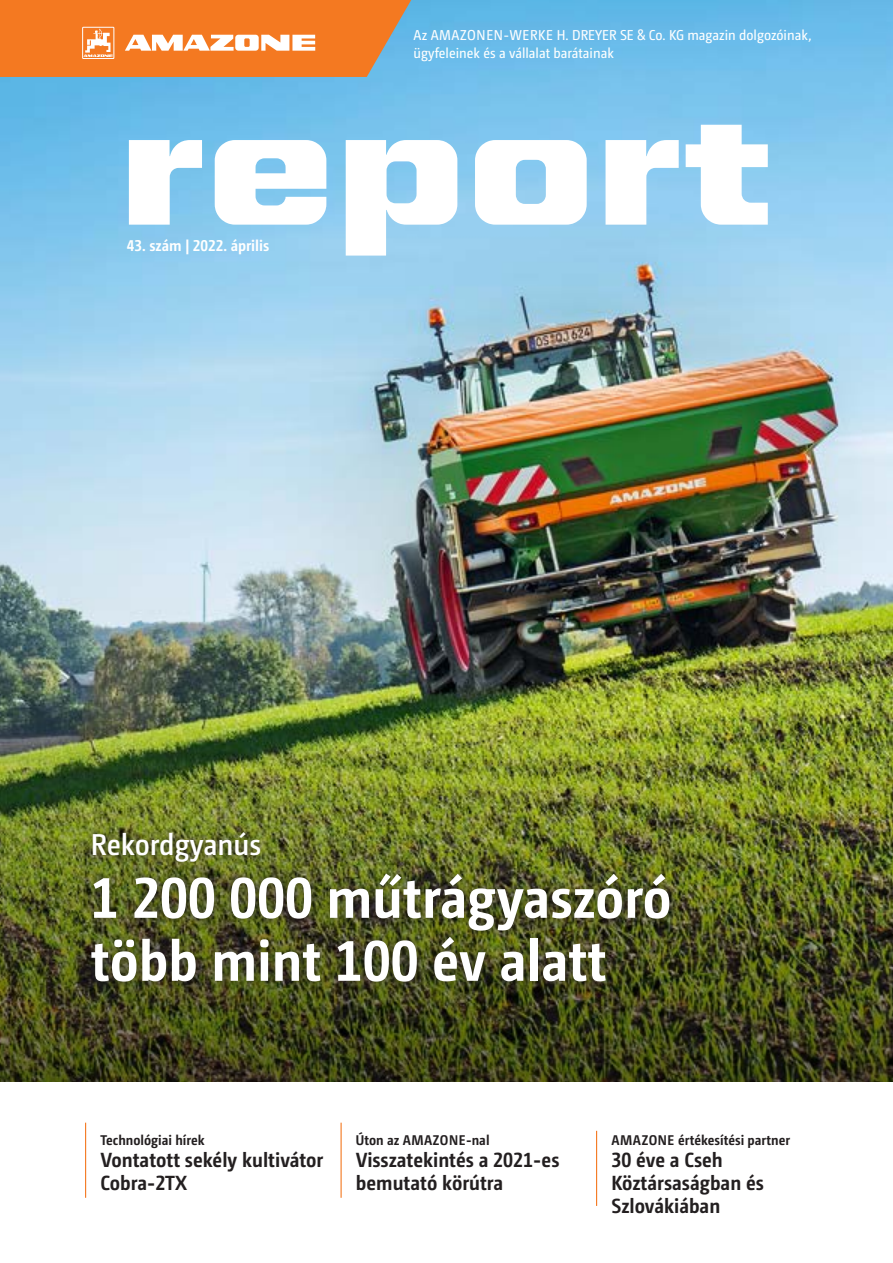
<style>
.page{position:relative;width:893px;height:1263px;background:#fff}
.page>*{position:absolute;margin:0;border:0;box-sizing:border-box;transform-origin:0 0}
.t1{font:700 57px/63px "Camingo Dos Pro S Cd";color:#fff}
.t2{font:600 30px "Camingo Dos Pro S Cd";color:#fff}
.t3{font:700 20.4px/23px "Camingo Dos Pro S Cd";color:#231f20}
.t4{font:700 15.6px "Camingo Dos Pro S Cd";color:#fff}
.t5{font:14.25px/17.2px "Camingo Dos Pro S Cd";color:#fff}
.t6{font:700 14.1px "Camingo Dos Pro S Cd";color:#231f20}
</style>
<div class="page">
<img style="left:0;top:0;width:893px;height:707px">
<img style="left:0;top:707px;width:893px;height:374px">
<hr style="left:85px;top:1123px;width:1px;height:75px;background:#f47921">
<hr style="left:341px;top:1123px;width:1px;height:75px;background:#f47921">
<hr style="left:596px;top:1131px;width:1px;height:75px;background:#f47921">
<svg style="left:0;top:0;width:411px;height:77px;background:#ed873e"></svg>
<svg style="left:129px;top:125px;width:639px;height:131px"></svg>
<div style="left:83px;top:823px;width:596px;height:168px;background:#231f20;opacity:.75"></div>
<p class="t4" style="left:127px;top:236px;width:144px">43. szám | 2022. április</p>
<p class="t5" style="left:414px;top:27px;width:399px">Az AMAZONEN-WERKE H. DREYER SE &amp; Co. KG magazin dolgozóinak, ügyfeleinek és a vállalat barátainak</p>
<h2 class="t2" style="left:91px;top:826px;width:172px">Rekordgyanús</h2>
<h1 class="t1" style="left:91px;top:866px;width:582px">1 200 000 műtrágyaszóró több mint 100 év alatt</h1>
<p class="t6" style="left:100px;top:1131px;width:106px">Technológiai hírek</p>
<p class="t3" style="left:100px;top:1148px;width:224px">Vontatott sekély kultivátor<br>Cobra-2TX</p>
<p class="t6" style="left:356px;top:1131px;width:135px">Úton az AMAZONE-nal</p>
<p class="t3" style="left:356px;top:1148px;width:205px">Visszatekintés a 2021-es bemutató körútra</p>
<p class="t6" style="left:611px;top:1131px;width:180px">AMAZONE értékesítési partner</p>
<p class="t3" style="left:611px;top:1148px;width:154px">30 éve a Cseh<br>Köztársaságban és<br>Szlovákiában</p>
</div>
